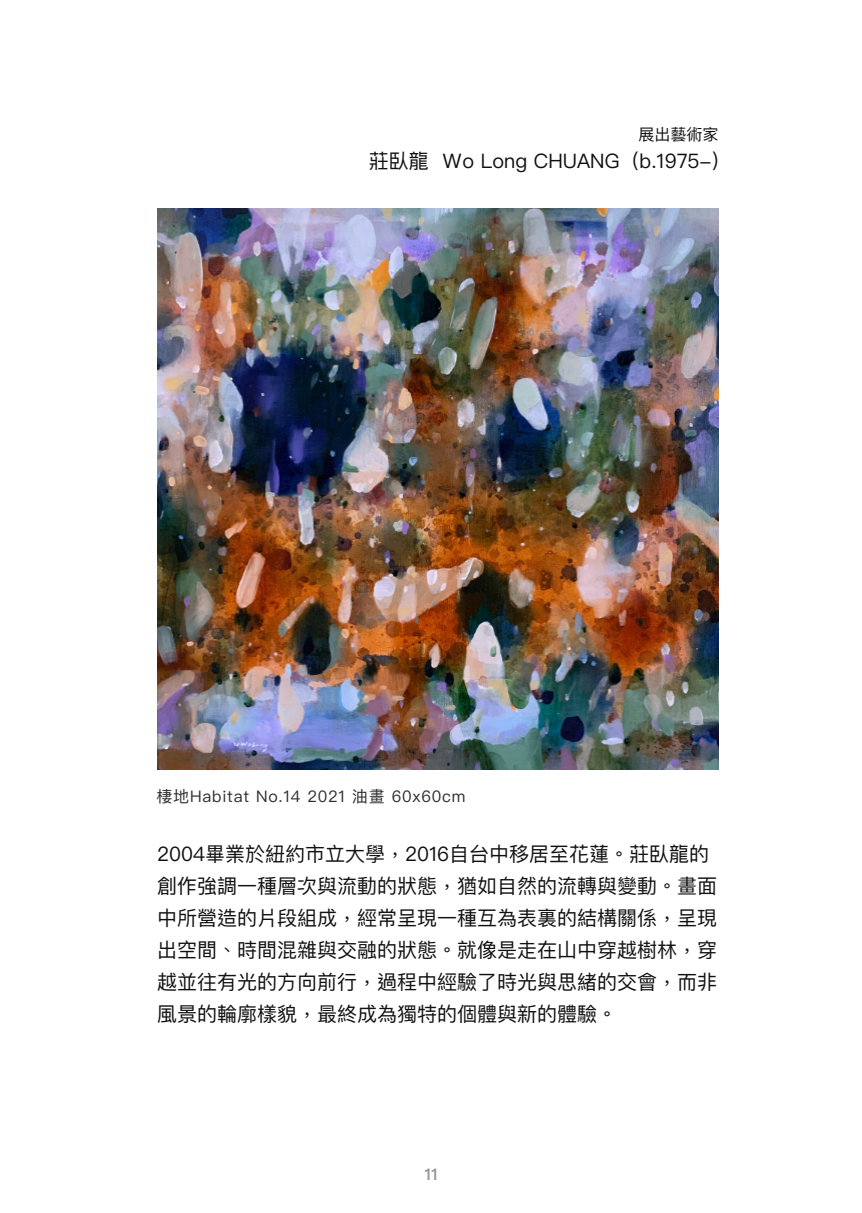
<style>
.page{position:relative;width:862px;height:1213px;background:#fff}
.page>*{position:absolute;margin:0;border:0;box-sizing:border-box;transform-origin:0 0}
.t1{font:20px/32px "Ping Fang TC";color:#121112}
.t2{font:16px "Ping Fang TC";letter-spacing:.05em;color:#2c2b2d}
.t3{font:16px "Ping Fang TC";color:#121112}
.t4{font:600 16px "Ping Fang TC";color:#959499}
</style>
<div class="page">
<img style="left:157px;top:209px;width:561px;height:561px">
<p class="t3" style="left:638px;top:126px;width:81px">展出藝術家</p>
<p class="t1" style="left:369px;top:145px;width:351px">莊臥龍 Ｗo Long CHUANG（b.1975-)</p>
<p class="t2" style="left:156px;top:789px;width:310px">棲地Habitat No.14 2021 油畫 60x60cm</p>
<p class="t1" style="left:157px;top:838px;width:562px">2004畢業於紐約市立大學，2016自台中移居至花蓮。莊臥龍的創作強調一種層次與流動的狀態，猶如自然的流轉與變動。畫面中所營造的片段組成，經常呈現一種互為表裏的結構關係，呈現出空間、時間混雜與交融的狀態。就像是走在山中穿越樹林，穿越並往有光的方向前行，過程中經驗了時光與思緒的交會，而非風景的輪廓樣貌，最終成為獨特的個體與新的體驗。</p>
<p class="t4" style="left:424px;top:1167px;width:15px">11</p>
</div>
